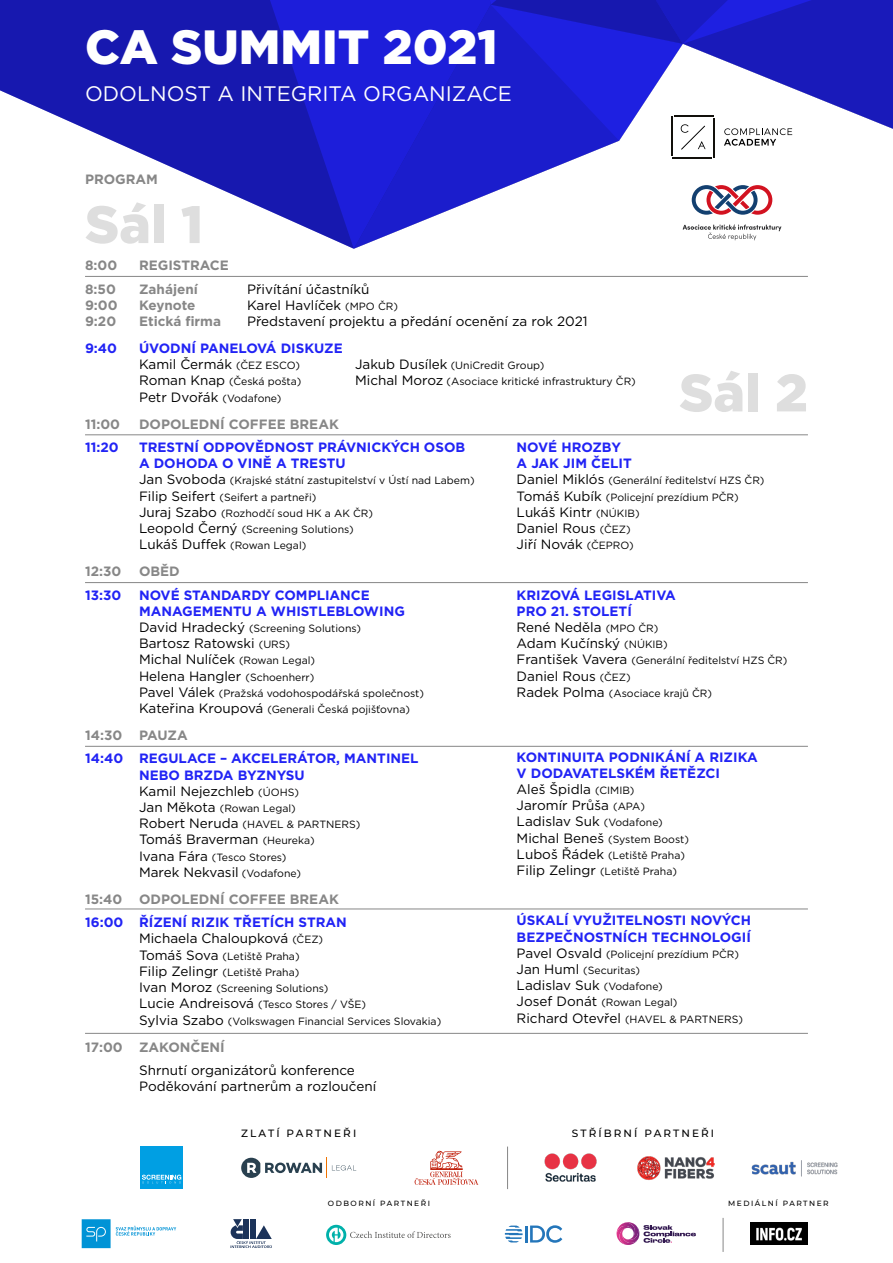
<style>
.page{position:relative;width:893px;height:1263px;background:#fff}
.page>*{position:absolute;margin:0;border:0;box-sizing:border-box;transform-origin:0 0}
.t1{font:900 52.5px "Gotham";color:#dedede}
.t2{font:900 48px "Gotham";color:#fff}
.t3{font:21px "Gotham";color:#fff}
.t4{font:700 13.5px/16.2px "Gotham";color:#2123f5}
.t5{font:13.5px/16.2px "Gotham";color:#000}
.t6{font:700 13.5px/27px "Gotham";color:#878787}
.t7{font:10.5px/16.2px "Gotham";color:#000}
.t8{font:500 10.5px "Montserrat";letter-spacing:.2em;color:#000}
.t9{font:500 7.5px "Montserrat";letter-spacing:.2em;color:#000}
.s1{font-size:10.5px}
.s2{font-weight:400;color:#000}
.s3{font-weight:400;font-size:10.5px;color:#000}
.s4{font-size:13.5px}
</style>
<div class="page">
<svg style="left:0;top:0;width:354px;height:249px;fill:#1718af"></svg>
<svg style="left:354px;top:0;width:428px;height:241px"></svg>
<svg style="left:354px;top:5px;width:329px;height:244px"></svg>
<hr style="left:85px;top:908px;width:723px;height:1px;background:#878787">
<hr style="left:85px;top:746px;width:723px;height:1px;background:#878787">
<hr style="left:85px;top:582px;width:723px;height:1px;background:#878787">
<hr style="left:85px;top:434px;width:723px;height:1px;background:#878787">
<hr style="left:85px;top:276px;width:723px;height:1px;background:#878787">
<hr style="left:85px;top:1033px;width:723px;height:1px;background:#878787">
<img style="left:750px;top:1223px;width:58px;height:22px">
<svg style="left:230px;top:1219px;width:42px;height:29px"></svg>
<svg style="left:326px;top:1225px;width:20px;height:20px"></svg>
<svg style="left:329px;top:1228px;width:14px;height:14px"></svg>
<svg style="left:350px;top:1231px;width:101px;height:7px"></svg>
<svg style="left:82px;top:1219px;width:94px;height:29px"></svg>
<hr style="left:525px;top:1225px;width:3px;height:17px;background:#2476ba">
<svg style="left:530px;top:1225px;width:32px;height:18px"></svg>
<svg style="left:505px;top:1225px;width:18px;height:17px"></svg>
<svg style="left:616px;top:1222px;width:80px;height:23px"></svg>
<svg style="left:241px;top:1158px;width:115px;height:20px"></svg>
<div style="left:140px;top:1146px;width:43px;height:43px;background:#009fe3"></div>
<svg style="left:142px;top:1175px;width:39px;height:8px"></svg>
<svg style="left:415px;top:1151px;width:63px;height:34px"></svg>
<img style="left:544px;top:1153px;width:53px;height:29px">
<img style="left:637px;top:1156px;width:78px;height:24px">
<hr style="left:507px;top:1146px;width:1px;height:43px;background:#878787">
<hr style="left:672px;top:157px;width:40px;height:1px;background:#12100b">
<hr style="left:713px;top:118px;width:1px;height:40px;background:#12100b">
<hr style="left:672px;top:116px;width:1px;height:40px;background:#12100b">
<svg style="left:475px;top:0;width:418px;height:150px"></svg>
<svg style="left:692px;top:185px;width:80px;height:30px"></svg>
<svg style="left:683px;top:224px;width:98px;height:16px"></svg>
<hr style="left:723px;top:1218px;width:1px;height:34px;background:#878787">
<img style="left:751px;top:1160px;width:87px;height:17px">
<h2 class="t2" style="left:85px;top:14px;width:414px">CA SUMMIT 2021</h2>
<h3 class="t3" style="left:85px;top:81px;width:428px">ODOLNOST A INTEGRITA ORGANIZACE</h3>
<p class="t6" style="left:85px;top:166px;width:74px">PROGRAM</p>
<h1 class="t1" style="left:85px;top:188px;width:120px">Sál 1</h1>
<p class="t6" style="left:85px;top:252px;width:34px">8:00</p>
<p class="t6" style="left:139px;top:252px;width:91px">REGISTRACE</p>
<p class="t6" style="left:85px;top:275px;width:32px">8:50</p>
<p class="t6" style="left:139px;top:275px;width:60px">Zahájení</p>
<p class="t5" style="left:247px;top:280px;width:124px">Přivítání účastníků</p>
<p class="t6" style="left:85px;top:291px;width:34px">9:00</p>
<p class="t6" style="left:139px;top:291px;width:58px">Keynote</p>
<p class="t5" style="left:247px;top:297px;width:152px">Karel Havlíček <span class="s1">(MPO ČR)</span></p>
<p class="t6" style="left:85px;top:308px;width:33px">9:20</p>
<p class="t6" style="left:139px;top:308px;width:84px">Etická firma</p>
<p class="t5" style="left:247px;top:313px;width:342px">Představení projektu a předání ocenění za rok 2021</p>
<p class="t4" style="left:85px;top:340px;width:34px">9:40</p>
<p class="t4" style="left:139px;top:340px;width:205px">ÚVODNÍ PANELOVÁ DISKUZE<br><span class="s2">Kamil Čermák</span> <span class="s3">(ČEZ ESCO)</span></p>
<p class="t7" style="left:355px;top:357px;width:191px"><span class="s4">Jakub Dusílek</span> (UniCredit Group)</p>
<p class="t7" style="left:139px;top:373px;width:164px"><span class="s4">Roman Knap</span> (Česká pošta)</p>
<p class="t7" style="left:355px;top:373px;width:282px"><span class="s4">Michal Moroz</span> (Asociace kritické infrastruktury ČR)</p>
<p class="t5" style="left:139px;top:388px;width:144px">Petr Dvořák <span class="s1">(Vodafone)</span></p>
<h1 class="t1" style="left:679px;top:357px;width:130px">Sál 2</h1>
<p class="t6" style="left:85px;top:410px;width:37px">11:00</p>
<p class="t6" style="left:139px;top:410px;width:201px">DOPOLEDNÍ COFFEE BREAK</p>
<p class="t4" style="left:85px;top:439px;width:35px">11:20</p>
<p class="t4" style="left:139px;top:439px;width:328px">TRESTNÍ ODPOVĚDNOST PRÁVNICKÝCH OSOB<br>A DOHODA O VINĚ A TRESTU</p>
<p class="t7" style="left:139px;top:472px;width:337px"><span class="s4">Jan Svoboda</span> (Krajské státní zastupitelství v Ústí nad Labem)<br><span class="s4">Filip Seifert</span> (Seifert a partneři)<br><span class="s4">Juraj Szabo</span> (Rozhodčí soud HK a AK ČR)<br><span class="s4">Leopold Černý</span> (Screening Solutions)<br><span class="s4">Lukáš Duffek</span> (Rowan Legal)</p>
<p class="t6" style="left:85px;top:558px;width:38px">12:30</p>
<p class="t6" style="left:139px;top:558px;width:42px">OBĚD</p>
<p class="t4" style="left:85px;top:587px;width:38px">13:30</p>
<p class="t4" style="left:139px;top:587px;width:267px">NOVÉ STANDARDY COMPLIANCE<br>MANAGEMENTU A WHISTLEBLOWING</p>
<p class="t7" style="left:139px;top:620px;width:224px"><span class="s4">David Hradecký</span> (Screening Solutions)</p>
<p class="t5" style="left:139px;top:635px;width:178px">Bartosz Ratowski <span class="s1">(URS)<br></span>Michal Nulíček <span class="s1">(Rowan Legal)<br></span>Helena Hangler <span class="s1">(Schoenherr)</span></p>
<p class="t7" style="left:139px;top:685px;width:287px"><span class="s4">Pavel Válek</span> (Pražská vodohospodářská společnost)<br><span class="s4">Kateřina Kroupová</span> (Generali Česká pojišťovna)</p>
<p class="t6" style="left:85px;top:722px;width:104px">14:30 PAUZA</p>
<p class="t4" style="left:139px;top:750px;width:281px;text-indent:-54px">14:40 REGULACE – AKCELERÁTOR, MANTINEL<br>NEBO BRZDA BYZNYSU<br><span class="s2">Kamil Nejezchleb</span> <span class="s3">(ÚOHS)</span></p>
<p class="t7" style="left:139px;top:800px;width:223px"><span class="s4">Jan Měkota</span> (Rowan Legal)<br><span class="s4">Robert Neruda</span> (HAVEL &amp; PARTNERS)</p>
<p class="t5" style="left:139px;top:831px;width:177px">Tomáš Braverman <span class="s1">(Heureka)</span></p>
<p class="t7" style="left:139px;top:849px;width:149px"><span class="s4">Ivana Fára</span> (Tesco Stores)</p>
<p class="t6" style="left:85px;top:858px;width:255px;text-indent:54px"><span class="s2">Marek Nekvasil</span> <span class="s3">(Vodafone)<br></span>15:40 ODPOLEDNÍ COFFEE BREAK</p>
<p class="t4" style="left:139px;top:914px;width:209px;text-indent:-54px">16:00 ŘÍZENÍ RIZIK TŘETÍCH STRAN<br><span class="s2">Michaela Chaloupková</span> <span class="s3">(ČEZ)</span></p>
<p class="t7" style="left:139px;top:948px;width:304px"><span class="s4">Tomáš Sova</span> (Letiště Praha)<br><span class="s4">Filip Zelingr</span> (Letiště Praha)<br><span class="s4">Ivan Moroz</span> (Screening Solutions)<br><span class="s4">Lucie Andreisová</span> (Tesco Stores / VŠE)<br><span class="s4">Sylvia Szabo</span> (Volkswagen Financial Services Slovakia)</p>
<p class="t6" style="left:85px;top:1033px;width:141px">17:00 ZAKONČENÍ</p>
<p class="t5" style="left:139px;top:1062px;width:239px">Shrnutí organizátorů konference<br>Poděkování partnerům a rozloučení</p>
<p class="t4" style="left:517px;top:439px;width:117px">NOVÉ HROZBY<br>A JAK JIM ČELIT</p>
<p class="t7" style="left:517px;top:472px;width:249px"><span class="s4">Daniel Miklós</span> (Generální ředitelství HZS ČR)<br><span class="s4">Tomáš Kubík</span> (Policejní prezídium PČR)</p>
<p class="t5" style="left:517px;top:504px;width:124px">Lukáš Kintr <span class="s1">(NÚKIB)<br></span>Daniel Rous <span class="s1">(ČEZ)<br></span>Jiří Novák <span class="s1">(ČEPRO)</span></p>
<p class="t4" style="left:517px;top:587px;width:161px">KRIZOVÁ LEGISLATIVA<br>PRO 21. STOLETÍ<br><span class="s2">René Neděla</span> <span class="s3">(MPO ČR)<br></span><span class="s2">Adam Kučínský</span> <span class="s3">(NÚKIB)</span></p>
<p class="t7" style="left:517px;top:652px;width:272px"><span class="s4">František Vavera</span> (Generální ředitelství HZS ČR)</p>
<p class="t5" style="left:517px;top:667px;width:116px">Daniel Rous <span class="s1">(ČEZ)</span></p>
<p class="t7" style="left:517px;top:685px;width:197px"><span class="s4">Radek Polma</span> (Asociace krajů ČR)</p>
<p class="t4" style="left:517px;top:749px;width:243px">KONTINUITA PODNIKÁNÍ A RIZIKA<br>V DODAVATELSKÉM ŘETĚZCI<br><span class="s2">Aleš Špidla</span> <span class="s3">(CIMIB)<br></span><span class="s2">Jaromír Průša</span> <span class="s3">(APA)<br></span><span class="s2">Ladislav Suk</span> <span class="s3">(Vodafone)</span></p>
<p class="t7" style="left:517px;top:831px;width:174px"><span class="s4">Michal Beneš</span> (System Boost)<br><span class="s4">Luboš Řádek</span> (Letiště Praha)<br><span class="s4">Filip Zelingr</span> (Letiště Praha)</p>
<p class="t4" style="left:517px;top:912px;width:236px">ÚSKALÍ VYUŽITELNOSTI NOVÝCH<br>BEZPEČNOSTNÍCH TECHNOLOGIÍ</p>
<p class="t7" style="left:517px;top:946px;width:224px"><span class="s4">Pavel Osvald</span> (Policejní prezídium PČR)<br><span class="s4">Jan Huml</span> (Securitas)</p>
<p class="t5" style="left:517px;top:977px;width:148px">Ladislav Suk <span class="s1">(Vodafone)</span></p>
<p class="t7" style="left:517px;top:994px;width:228px"><span class="s4">Josef Donát</span> (Rowan Legal)<br><span class="s4">Richard Otevřel</span> (HAVEL &amp; PARTNERS)</p>
<p class="t8" style="left:241px;top:1126px;width:116px">ZLATÍ PARTNEŘI</p>
<p class="t8" style="left:572px;top:1126px;width:144px">STŘÍBRNÍ PARTNEŘI</p>
<p class="t9" style="left:328px;top:1198px;width:104px">ODBORNÍ PARTNEŘI</p>
<p class="t9" style="left:728px;top:1198px;width:102px">MEDIÁLNÍ PARTNER</p>
</div>
